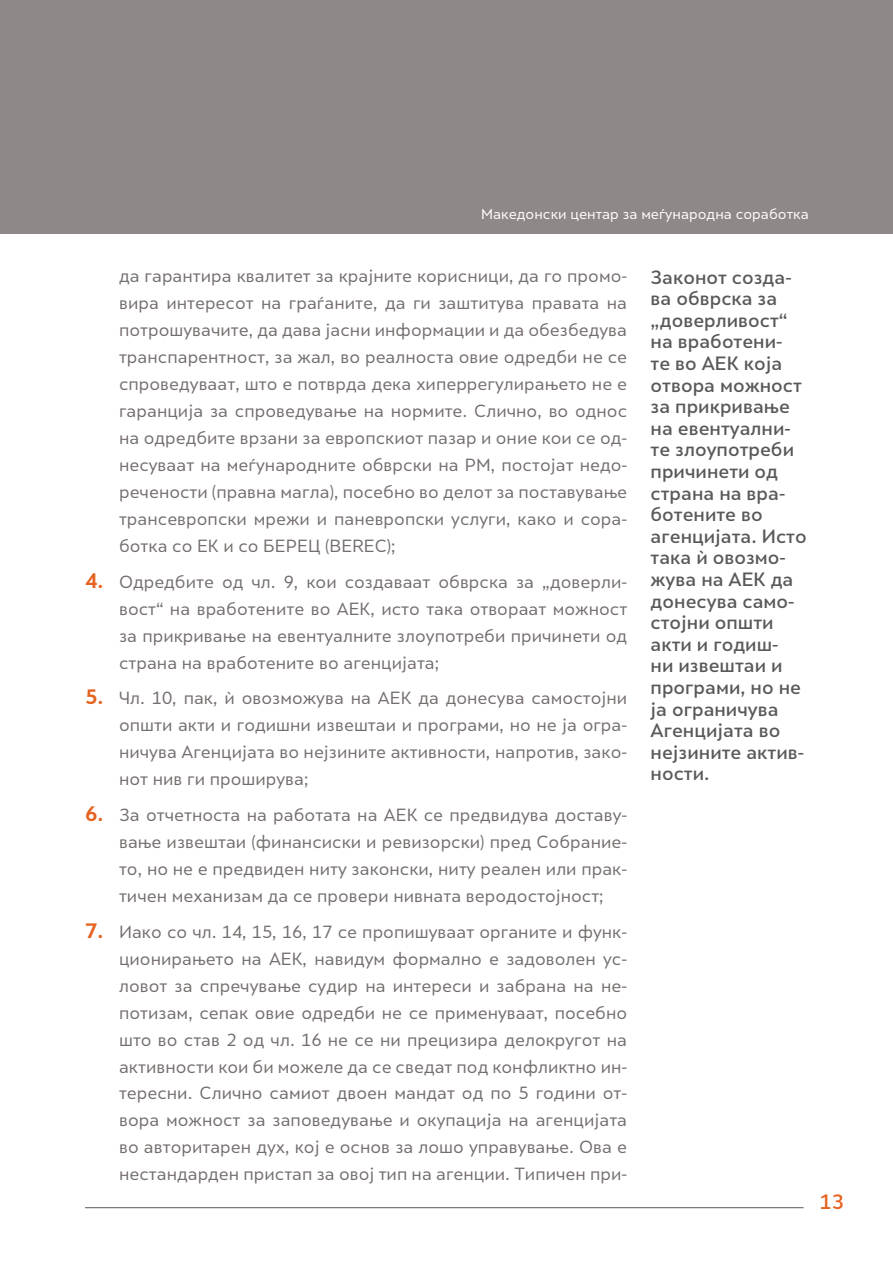
<style>
.page{position:relative;width:893px;height:1263px;background:#fff}
.page>*{position:absolute;margin:0;border:0;box-sizing:border-box;transform-origin:0 0}
.t1{font:500 19.5px "Skola Sans";color:#e56220}
.t2{font:500 18px/21.6px "Skola Sans";color:#5a5858}
.t3{font:16.5px/27px "Skola Sans";color:#746e6d;text-align:justify}
.t4{font:13.5px "Skola Sans";color:#fff}
.s1{font-weight:700;font-size:19.5px;color:#e56220}
</style>
<div class="page">
<hr style="left:85px;top:1207px;width:718px;height:1px;background:#5a5858">
<div style="left:0;top:0;width:893px;height:234px;background:#8f8888"></div>
<p class="t4" style="left:481px;top:206px;width:329px">Македонски центар за меѓународна соработка</p>
<p class="t3" style="left:119px;top:263px;width:510px">да гарантира квалитет за крајните корисници, да го промо&shy;вира интересот на граѓаните, да ги заштитува правата на потрошувачите, да дава јасни информации и да обезбедува транспарентност, за жал, во реалноста овие одредби не се спроведуваат, што е потврда дека хиперрегулирањето не е гаранција за спроведување на нормите. Слично, во однос на одредбите врзани за европскиот пазар и оние кои се од&shy;несуваат на меѓународните обврски на РМ, постојат недо&shy;речености (правна магла), посебно во делот за поставување трансевропски мрежи и паневропски услуги, како и сора&shy;ботка со ЕК и со БЕРЕЦ (BEREC);</p>
<p class="t3" style="left:119px;top:568px;width:510px;text-indent:-34px"><span class="s1">4.</span> Одредбите од чл. 9, кои создаваат обврска за „доверли&shy;вост“ на вработените во АЕК, исто така отвораат можност за прикривање на евентуалните злоупотреби причинети од страна на вработените во агенцијата;</p>
<p class="t3" style="left:119px;top:685px;width:510px;text-indent:-34px"><span class="s1">5.</span> Чл. 10, пак, ѝ овозможува на АЕК да донесува самостојни општи акти и годишни извештаи и програми, но не ја огра&shy;ничува Агенцијата во нејзините активности, напротив, зако&shy;нот нив ги проширува;</p>
<p class="t3" style="left:119px;top:801px;width:510px;text-indent:-34px"><span class="s1">6.</span> За отчетноста на работата на АЕК се предвидува доставу&shy;вање извештаи (финансиски и ревизорски) пред Собрание&shy;то, но не е предвиден ниту законски, ниту реален или прак&shy;тичен механизам да се провери нивната веродостојност;</p>
<p class="t3" style="left:119px;top:918px;width:510px;text-indent:-34px"><span class="s1">7.</span> Иако со чл. 14, 15, 16, 17 се пропишуваат органите и функ&shy;ционирањето на АЕК, навидум формално е задоволен ус&shy;ловот за спречување судир на интереси и забрана на не&shy;потизам, сепак овие одредби не се применуваат, посебно што во став 2 од чл. 16 не се ни прецизира делокругот на активности кои би можеле да се сведат под конфликтно ин&shy;тересни. Слично самиот двоен мандат од по 5 години от&shy;вора можност за заповедување и окупација на агенцијата во авторитарен дух, кој е основ за лошо управување. Ова е нестандарден пристап за овој тип на агенции. Типичен при-</p>
<p class="t2" style="left:651px;top:266px;width:158px">Законот созда&shy;ва обврска за „доверливост“ на вработени-<br>те во АЕК која отвора можност за прикривање на евентуални&shy;те злоупотреби причинети од страна на вра&shy;ботените во агенцијата. Исто така ѝ овозмо&shy;жува на АЕК да донесува само&shy;стојни општи акти и годиш-<br>ни извештаи и програми, но не ја ограничува<br>Агенцијата во нејзините актив&shy;ности.</p>
<p class="t1" style="left:819px;top:1190px;width:26px">13</p>
</div>
